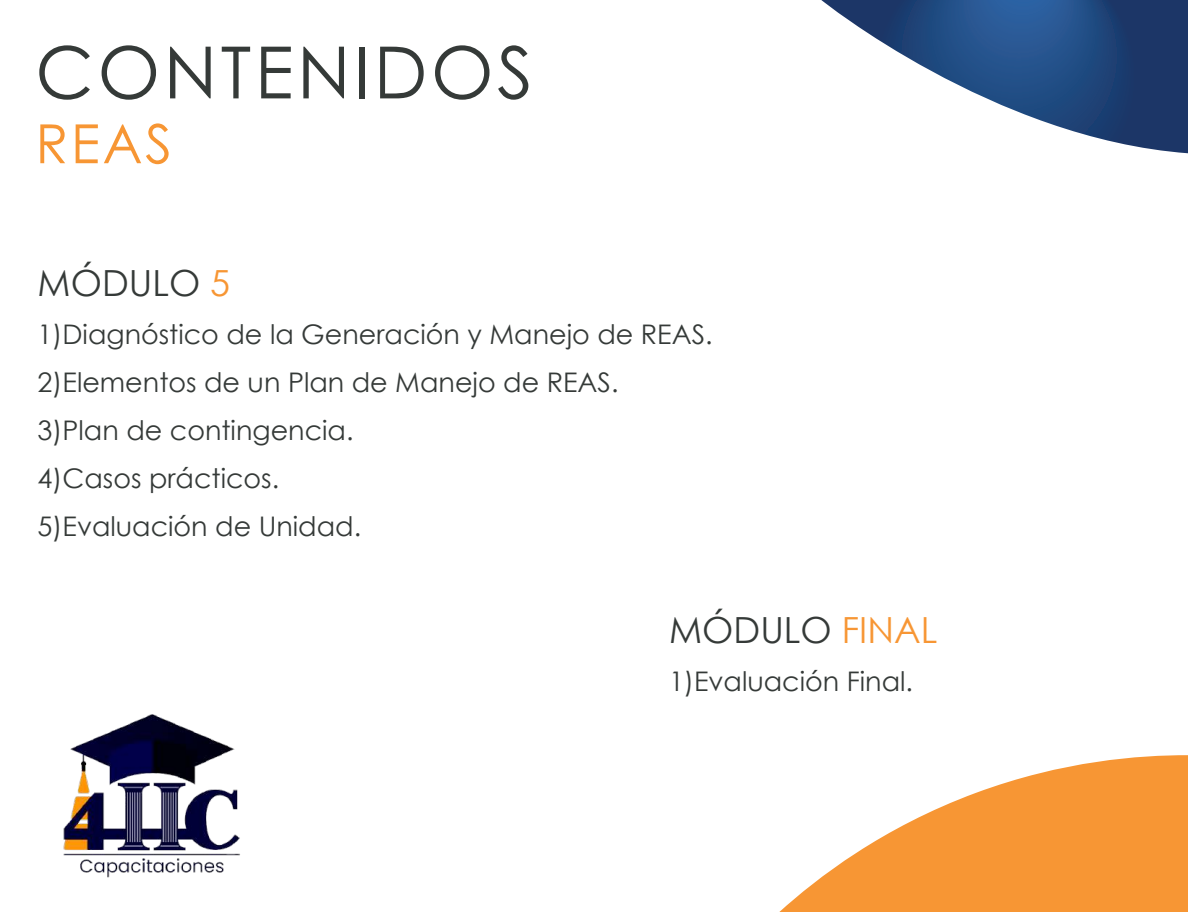
<style>
.page{position:relative;width:1188px;height:912px;background:#fff}
.page>*{position:absolute;margin:0;border:0;box-sizing:border-box;transform-origin:0 0}
.t1{font:72px "Century Gothic";letter-spacing:.05em;color:#353a38}
.t2{font:54px "Century Gothic";color:#f79634}
.t3{font:36px "Century Gothic";color:#353a38}
.t4{font:27px/48px "Century Gothic";color:#353a38}
.s1{color:#f79634}
</style>
<div class="page">
<svg style="left:821px;top:0;width:367px;height:153px"></svg>
<svg style="left:779px;top:755px;width:409px;height:157px;fill:#f79634"></svg>
<img style="left:63px;top:714px;width:177px;height:164px">
<h1 class="t1" style="left:35px;top:22px;width:499px">CONTENIDOS</h1>
<h2 class="t2" style="left:35px;top:106px;width:138px">REAS</h2>
<h3 class="t3" style="left:38px;top:258px;width:194px">MÓDULO <span class="s1">5</span></h3>
<p class="t4" style="left:38px;top:310px;width:677px">1)Diagnóstico de la Generación y Manejo de REAS.<br>2)Elementos de un Plan de Manejo de REAS.<br>3)Plan de contingencia.<br>4)Casos prácticos.<br>5)Evaluación de Unidad.</p>
<h3 class="t3" style="left:669px;top:604px;width:270px">MÓDULO <span class="s1">FINAL</span></h3>
<p class="t4" style="left:669px;top:656px;width:245px">1)Evaluación Final.</p>
</div>
